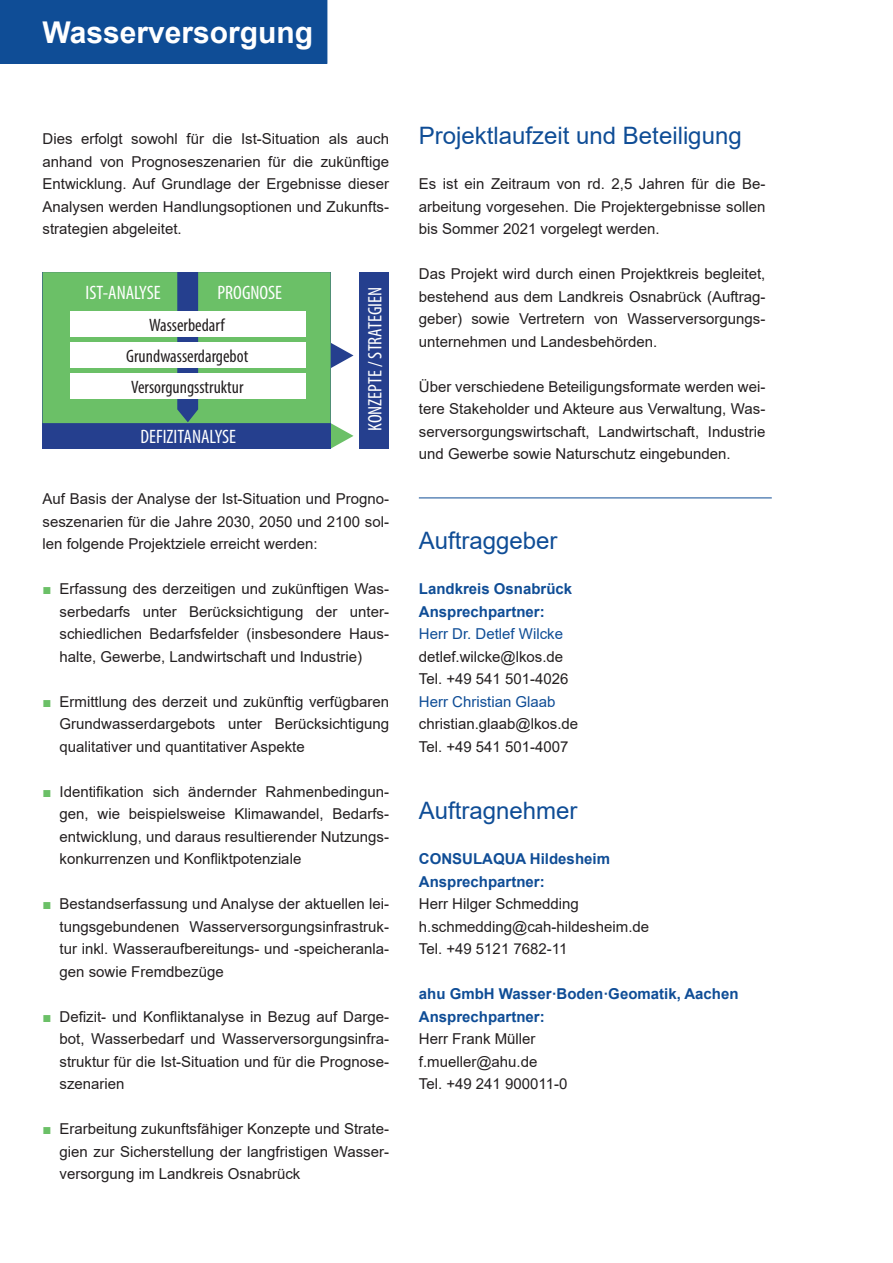
<style>
.page{position:relative;width:893px;height:1263px;background:#fff}
.page>*{position:absolute;margin:0;border:0;box-sizing:border-box;transform-origin:0 0}
.t1{font:700 30px "Arial";color:#fff}
.t2{font:24px "Arial";color:#0f4d96}
.t3{font:condensed 19.5px "Myriad Pro";color:#fff}
.t4{font:condensed 18px/31px "Myriad Pro";color:#231f20;text-align:center}
.t5{font:15px/22.5px "Arial";color:#231f20;text-align:justify}
.t6{font:700 15px/22.5px "Arial";color:#0f4d96}
.t7{font:15px "Arial";color:#0f4d96}
.s1{color:#6bc067}
</style>
<div class="page">
<div style="left:0;top:0;width:327px;height:64px;background:#0f4d96"></div>
<hr style="left:419px;top:497px;width:353px;height:1px;background:#0f4d96">
<div style="left:359px;top:272px;width:30px;height:177px;background:#253f8e"></div>
<svg style="left:43px;top:272px;width:310px;height:177px;background:#6aa781"></svg>
<div style="left:71px;top:312px;width:235px;height:25px;background:#fff"></div>
<div style="left:71px;top:343px;width:235px;height:25px;background:#fff"></div>
<div style="left:71px;top:374px;width:235px;height:25px;background:#fff"></div>
<h1 class="t1" style="left:43px;top:11px;width:272px">Wasserversorgung</h1>
<p class="t5" style="left:43px;top:127px;width:348px">Dies erfolgt sowohl für die Ist-Situation als auch anhand von Prognoseszenarien für die zukünftige Entwicklung. Auf Grundlage der Ergebnisse dieser Analysen werden Handlungsoptionen und Zukunfts&shy;strategien abgeleitet.</p>
<h3 class="t3" style="left:86px;top:281px;width:77px">IST-ANALYSE</h3>
<h3 class="t3" style="left:218px;top:281px;width:66px">PROGNOSE</h3>
<p class="t4" style="left:126px;top:309px;width:124px">Wasserbedarf<br>Grundwasserdargebot<br>Versorgungsstruktur</p>
<h3 class="t3" style="left:140px;top:425px;width:97px">DEFIZITANALYSE</h3>
<h3 class="t3" style="left:363px;top:431px;width:145px;rotate:-90deg">KONZEPTE / STRATEGIEN</h3>
<p class="t5" style="left:43px;top:487px;width:348px">Auf Basis der Analyse der Ist-Situation und Progno&shy;seszenarien für die Jahre 2030, 2050 und 2100 sol&shy;len folgende Projektziele erreicht werden:</p>
<p class="t5" style="left:60px;top:577px;width:331px;text-indent:-17px"><span class="s1">■</span> Erfassung des derzeitigen und zukünftigen Was&shy;serbedarfs unter Berücksichtigung der unter&shy;schiedlichen Bedarfsfelder (insbesondere Haus&shy;halte, Gewerbe, Landwirtschaft und Industrie)</p>
<p class="t5" style="left:60px;top:690px;width:331px;text-indent:-17px"><span class="s1">■</span> Ermittlung des derzeit und zukünftig verfügbaren Grundwasserdargebots unter Berücksichtigung qualitativer und quantitativer Aspekte</p>
<p class="t5" style="left:60px;top:780px;width:331px;text-indent:-17px"><span class="s1">■</span> Identifikation sich ändernder Rahmenbedingun&shy;gen, wie beispielsweise Klimawandel, Bedarfs&shy;entwicklung, und daraus resultierender Nutzungs&shy;konkurrenzen und Konfliktpotenziale</p>
<p class="t5" style="left:60px;top:892px;width:331px;text-indent:-17px"><span class="s1">■</span> Bestandserfassung und Analyse der aktuellen lei&shy;tungsgebundenen Wasserversorgungsinfrastruk&shy;tur inkl. Wasseraufbereitungs- und -speicheranla&shy;gen sowie Fremdbezüge</p>
<p class="t5" style="left:60px;top:1005px;width:331px;text-indent:-17px"><span class="s1">■</span> Defizit- und Konfliktanalyse in Bezug auf Darge&shy;bot, Wasserbedarf und Wasserversorgungsinfra&shy;struktur für die Ist-Situation und für die Prognose&shy;szenarien</p>
<p class="t5" style="left:60px;top:1117px;width:331px;text-indent:-17px"><span class="s1">■</span> Erarbeitung zukunftsfähiger Konzepte und Strate&shy;gien zur Sicherstellung der langfristigen Wasser&shy;versorgung im Landkreis Osnabrück</p>
<h2 class="t2" style="left:419px;top:119px;width:324px">Projektlaufzeit und Beteiligung</h2>
<p class="t5" style="left:419px;top:172px;width:348px">Es ist ein Zeitraum von rd. 2,5 Jahren für die Be&shy;arbeitung vorgesehen. Die Projektergebnisse sollen bis Sommer 2021 vorgelegt werden.</p>
<p class="t5" style="left:419px;top:262px;width:348px">Das Projekt wird durch einen Projektkreis begleitet, bestehend aus dem Landkreis Osnabrück (Auftrag&shy;geber) sowie Vertretern von Wasserversorgungs&shy;unternehmen und Landesbehörden.</p>
<p class="t5" style="left:419px;top:375px;width:348px">Über verschiedene Beteiligungsformate werden wei&shy;tere Stakeholder und Akteure aus Verwaltung, Was&shy;serversorgungswirtschaft, Landwirtschaft, Industrie und Gewerbe sowie Naturschutz eingebunden.</p>
<h2 class="t2" style="left:419px;top:524px;width:140px">Auftraggeber</h2>
<p class="t6" style="left:419px;top:578px;width:155px">Landkreis Osnabrück<br>Ansprechpartner:</p>
<p class="t7" style="left:419px;top:623px;width:146px">Herr Dr. Detlef Wilcke</p>
<p class="t5" style="left:419px;top:645px;width:151px">detlef.wilcke@lkos.de<br>Tel. +49 541 501-4026</p>
<p class="t7" style="left:419px;top:691px;width:138px">Herr Christian Glaab</p>
<p class="t5" style="left:419px;top:712px;width:161px">christian.glaab@lkos.de<br>Tel. +49 541 501-4007</p>
<h2 class="t2" style="left:419px;top:794px;width:160px">Auftragnehmer</h2>
<p class="t6" style="left:419px;top:848px;width:193px">CONSULAQUA Hildesheim<br>Ansprechpartner:</p>
<p class="t5" style="left:419px;top:892px;width:232px;text-align:left">Herr Hilger Schmedding h.schmedding@cah-hildesheim.de<br>Tel. +49 5121 7682-11</p>
<p class="t6" style="left:419px;top:983px;width:321px">ahu GmbH Wasser·Boden·Geomatik, Aachen<br>Ansprechpartner:</p>
<p class="t5" style="left:419px;top:1027px;width:150px;text-align:left">Herr Frank Müller f.mueller@ahu.de<br>Tel. +49 241 900011-0</p>
</div>
